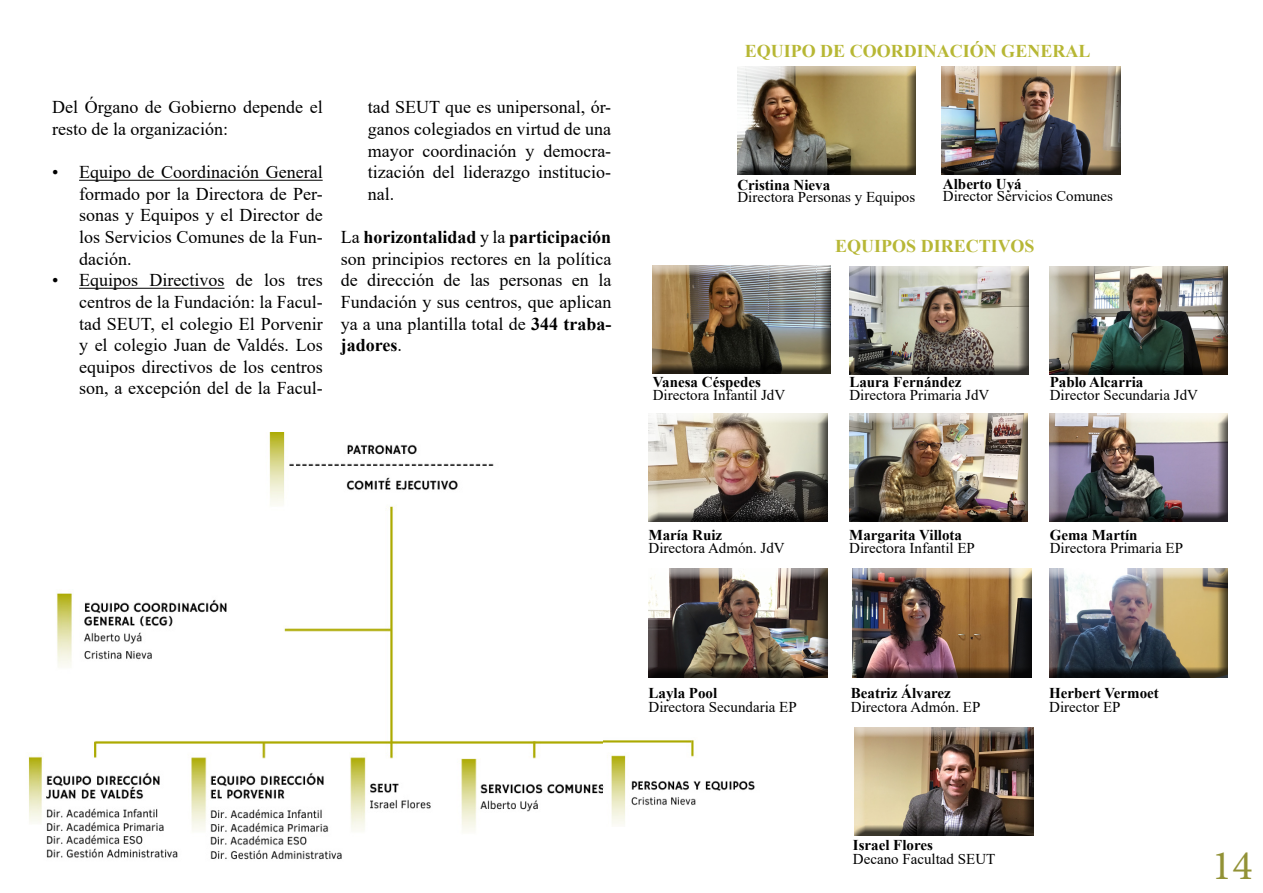
<style>
.page{position:relative;width:1263px;height:893px;background:#fff}
.page>*{position:absolute;margin:0;border:0;box-sizing:border-box;transform-origin:0 0}
.t1{font:42px "Minion Pro";color:#929236}
.t2{font:18px/21.6px "Times New Roman";color:#000;text-align:justify}
.t3{font:700 18px "Times New Roman";color:#b7b734}
.t4{font:700 18px "Times New Roman";color:#b7b736}
.t5{font:15px "Times New Roman";color:#000}
.t6{font:700 15px "Times New Roman";color:#000}
.s1{font-weight:700}
</style>
<div class="page">
<img style="left:28px;top:432px;width:575px;height:428px">
<hr style="left:79px;top:180px;width:244px;height:1px;background:#000">
<hr style="left:79px;top:288px;width:145px;height:1px;background:#000">
<div style="left:731px;top:59px;width:196px;height:117px;background:#000;opacity:.75"></div>
<div style="left:935px;top:59px;width:196px;height:117px;background:#000;opacity:.75"></div>
<div style="left:646px;top:258px;width:196px;height:117px;background:#000;opacity:.75"></div>
<div style="left:838px;top:255px;width:199px;height:121px;background:#fff"></div>
<div style="left:843px;top:259px;width:196px;height:117px;background:#000;opacity:.75"></div>
<div style="left:1038px;top:255px;width:199px;height:121px;background:#fff"></div>
<div style="left:1043px;top:259px;width:196px;height:117px;background:#000;opacity:.75"></div>
<div style="left:642px;top:406px;width:196px;height:117px;background:#000;opacity:.75"></div>
<div style="left:843px;top:406px;width:196px;height:117px;background:#000;opacity:.75"></div>
<div style="left:1038px;top:402px;width:199px;height:121px;background:#fff"></div>
<div style="left:1043px;top:406px;width:196px;height:117px;background:#000;opacity:.75"></div>
<div style="left:846px;top:561px;width:196px;height:118px;background:#000;opacity:.75"></div>
<div style="left:642px;top:561px;width:196px;height:118px;background:#000;opacity:.75"></div>
<div style="left:1039px;top:558px;width:198px;height:121px;background:#fff"></div>
<div style="left:1043px;top:561px;width:196px;height:118px;background:#000;opacity:.75"></div>
<div style="left:848px;top:720px;width:196px;height:117px;background:#000;opacity:.75"></div>
<img style="left:603px;top:740px;width:152px;height:85px">
<p class="t2" style="left:52px;top:96px;width:272px">Del Órgano de Gobierno depende el resto de la organización:</p>
<p class="t2" style="left:79px;top:161px;width:245px;text-indent:-27px">• Equipo de Coordinación General formado por la Directora de Per&shy;sonas y Equipos y el Director de los Servicios Comunes de la Fun&shy;dación.</p>
<p class="t2" style="left:79px;top:269px;width:245px;text-indent:-27px">• Equipos Directivos de los tres centros de la Fundación: la Facul&shy;tad SEUT, el colegio El Porvenir y el colegio Juan de Valdés. Los equipos directivos de los centros son, a excepción del de la Facul-</p>
<p class="t2" style="left:368px;top:96px;width:245px">tad SEUT que es unipersonal, ór&shy;ganos colegiados en virtud de una mayor coordinación y democra&shy;tización del liderazgo institucio&shy;nal.</p>
<p class="t2" style="left:341px;top:226px;width:272px">La <span class="s1">horizontalidad</span> y la <span class="s1">participación </span>son principios rectores en la política de dirección de las personas en la Fundación y sus centros, que aplican ya a una plantilla total de <span class="s1">344 traba&shy;jadores</span>.</p>
<p class="t3" style="left:745px;top:38px;width:347px">EQUIPO DE COORDINACIÓN GENERAL</p>
<p class="t6" style="left:943px;top:173px;width:80px">Alberto Uyá</p>
<p class="t5" style="left:943px;top:186px;width:171px">Director Servicios Comunes</p>
<p class="t4" style="left:835px;top:233px;width:201px">EQUIPOS DIRECTIVOS</p>
<p class="t6" style="left:737px;top:174px;width:94px">Cristina Nieva</p>
<p class="t5" style="left:737px;top:186px;width:179px">Directora Personas y Equipos</p>
<p class="t6" style="left:653px;top:371px;width:110px">Vanesa Céspedes</p>
<p class="t5" style="left:653px;top:385px;width:134px">Directora Infantil JdV</p>
<p class="t6" style="left:849px;top:371px;width:114px">Laura Fernández</p>
<p class="t5" style="left:849px;top:385px;width:141px">Directora Primaria JdV</p>
<p class="t6" style="left:1050px;top:371px;width:95px">Pablo Alcarria</p>
<p class="t5" style="left:1050px;top:385px;width:150px">Director Secundaria JdV</p>
<p class="t6" style="left:648px;top:524px;width:75px">María Ruiz</p>
<p class="t5" style="left:648px;top:538px;width:138px">Directora Admón. JdV</p>
<p class="t6" style="left:849px;top:524px;width:114px">Margarita Villota</p>
<p class="t5" style="left:849px;top:538px;width:127px">Directora Infantil EP</p>
<p class="t6" style="left:1050px;top:524px;width:89px">Gema Martín</p>
<p class="t5" style="left:1050px;top:538px;width:135px">Directora Primaria EP</p>
<p class="t6" style="left:648px;top:682px;width:70px">Layla Pool</p>
<p class="t5" style="left:648px;top:696px;width:150px">Directora Secundaria EP</p>
<p class="t6" style="left:851px;top:682px;width:102px">Beatriz Álvarez</p>
<p class="t5" style="left:851px;top:696px;width:131px">Directora Admón. EP</p>
<p class="t6" style="left:853px;top:834px;width:82px">Israel Flores</p>
<p class="t5" style="left:853px;top:848px;width:144px">Decano Facultad SEUT</p>
<p class="t6" style="left:1049px;top:682px;width:111px">Herbert Vermoet</p>
<p class="t5" style="left:1049px;top:696px;width:73px">Director EP</p>
<h1 class="t1" style="left:1212px;top:837px;width:42px">14</h1>
</div>
